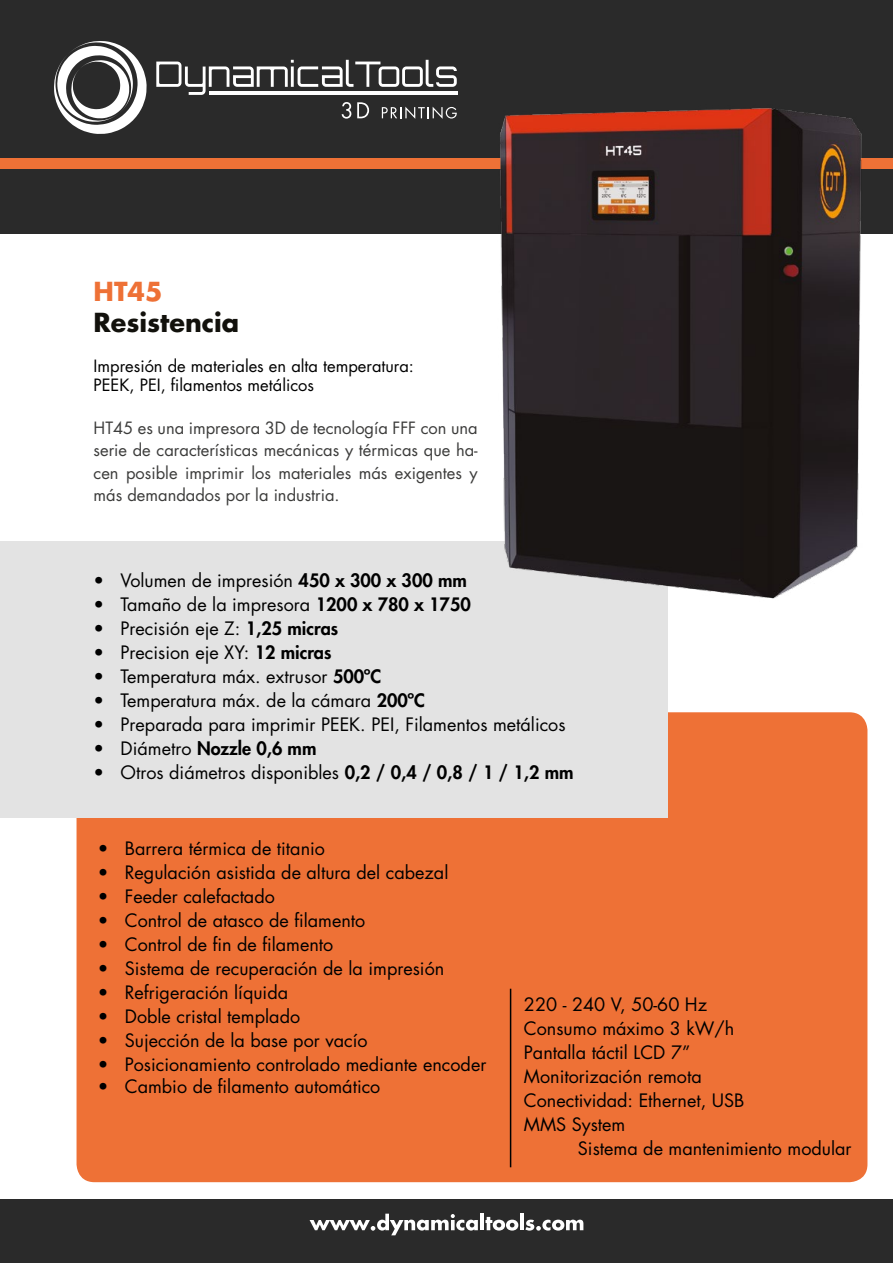
<style>
.page{position:relative;width:893px;height:1263px;background:#fff}
.page>*{position:absolute;margin:0;border:0;box-sizing:border-box;transform-origin:0 0}
.t1{font:700 25.5px "Futura Std";color:#12110c}
.t2{font:700 25.5px "Futura Std";color:#ee7136}
.t3{font:18px/24px "Futura Std";color:#000}
.t4{font:800 18px "Futura Std";color:#000}
.t5{font:16.5px/22.5px "Futura Std";color:#3c3c3b;text-align:justify}
.t6{font:16.5px/19.8px "Futura Std";color:#000}
.s1{font-weight:800}
.s2{font-weight:400}
</style>
<div class="page">
<div style="left:0;top:0;width:893px;height:234px;background:#2a2a2a"></div>
<div style="left:0;top:158px;width:893px;height:11px;background:#ee7136"></div>
<div style="left:0;top:1199px;width:893px;height:64px;background:#2a2a2a"></div>
<svg style="left:156px;top:60px;width:301px;height:35px"></svg>
<hr style="left:209px;top:92px;width:248px;height:3px;background:#fff">
<svg style="left:54px;top:41px;width:93px;height:93px"></svg>
<svg style="left:342px;top:102px;width:9px;height:17px"></svg>
<svg style="left:357px;top:102px;width:12px;height:16px"></svg>
<svg style="left:382px;top:107px;width:75px;height:12px"></svg>
<svg style="left:310px;top:1214px;width:168px;height:21px"></svg>
<hr style="left:480px;top:1214px;width:4px;height:16px;background:#fff">
<svg style="left:485px;top:1217px;width:33px;height:13px"></svg>
<hr style="left:520px;top:1214px;width:4px;height:16px;background:#fff">
<svg style="left:525px;top:1220px;width:58px;height:10px"></svg>
<div style="left:77px;top:712px;width:790px;height:470px;background:#ee7136;border-radius:18px"></div>
<div style="left:0;top:542px;width:668px;height:276px;background:#e3e3e3"></div>
<img style="left:457px;top:91px;width:405px;height:508px">
<hr style="left:510px;top:989px;width:1px;height:178px;background:#000">
<h1 class="t2" style="left:94px;top:275px;width:71px">HT45</h1>
<h1 class="t1" style="left:94px;top:305px;width:147px">Resistencia</h1>
<p class="t6" style="left:94px;top:356px;width:322px">Impresión de materiales en alta temperatura:<br>PEEK, PEI, filamentos metálicos</p>
<p class="t5" style="left:94px;top:417px;width:386px">HT45 es una impresora 3D de tecnología FFF con una serie de características mecánicas y térmicas que ha&shy;cen posible imprimir los materiales más exigentes y más demandados por la industria.</p>
<p class="t3" style="left:94px;top:569px;width:375px">• Volumen de impresión <span class="s1">450 x 300 x 300 mm</span></p>
<p class="t3" style="left:94px;top:593px;width:379px">• Tamaño de la impresora <span class="s1">1200 x 780 x 1750</span></p>
<p class="t3" style="left:94px;top:617px;width:246px">• Precisión eje Z: <span class="s1">1,25 micras</span></p>
<p class="t3" style="left:94px;top:641px;width:239px">• Precision eje XY: <span class="s1">12 micras</span></p>
<p class="t3" style="left:94px;top:665px;width:289px">• Temperatura máx. extrusor <span class="s1">500ºC</span></p>
<p class="t3" style="left:94px;top:689px;width:333px">• Temperatura máx. de la cámara <span class="s1">200ºC</span></p>
<p class="t3" style="left:94px;top:713px;width:474px">• Preparada para imprimir PEEK. PEI, Filamentos metálicos</p>
<p class="t4" style="left:94px;top:737px;width:224px"><span class="s2">• Diámetro</span> Nozzle 0,6 mm</p>
<p class="t3" style="left:94px;top:761px;width:482px">• Otros diámetros disponibles <span class="s1">0,2 / 0,4 / 0,8 / 1 / 1,2 mm</span></p>
<p class="t3" style="left:98px;top:837px;width:229px">• Barrera térmica de titanio</p>
<p class="t3" style="left:98px;top:861px;width:352px">• Regulación asistida de altura del cabezal</p>
<p class="t3" style="left:98px;top:885px;width:179px">• Feeder calefactado</p>
<p class="t3" style="left:98px;top:909px;width:269px">• Control de atasco de filamento</p>
<p class="t3" style="left:98px;top:933px;width:237px">• Control de fin de filamento</p>
<p class="t3" style="left:98px;top:957px;width:348px">• Sistema de recuperación de la impresión</p>
<p class="t3" style="left:98px;top:981px;width:192px">• Refrigeración líquida</p>
<p class="t3" style="left:98px;top:1005px;width:204px">• Doble cristal templado</p>
<p class="t3" style="left:98px;top:1029px;width:271px">• Sujección de la base por vacío</p>
<p class="t3" style="left:98px;top:1053px;width:390px">• Posicionamiento controlado mediante encoder</p>
<p class="t3" style="left:98px;top:1074px;width:284px">• Cambio de filamento automático</p>
<p class="t3" style="left:524px;top:992px;width:222px">220 - 240 V, 50-60 Hz<br>Consumo máximo 3 kW/h<br>Pantalla táctil LCD 7”<br>Monitorización remota<br>Conectividad: Ethernet, USB<br>MMS System</p>
<p class="t3" style="left:578px;top:1136px;width:275px">Sistema de mantenimiento modular</p>
</div>
